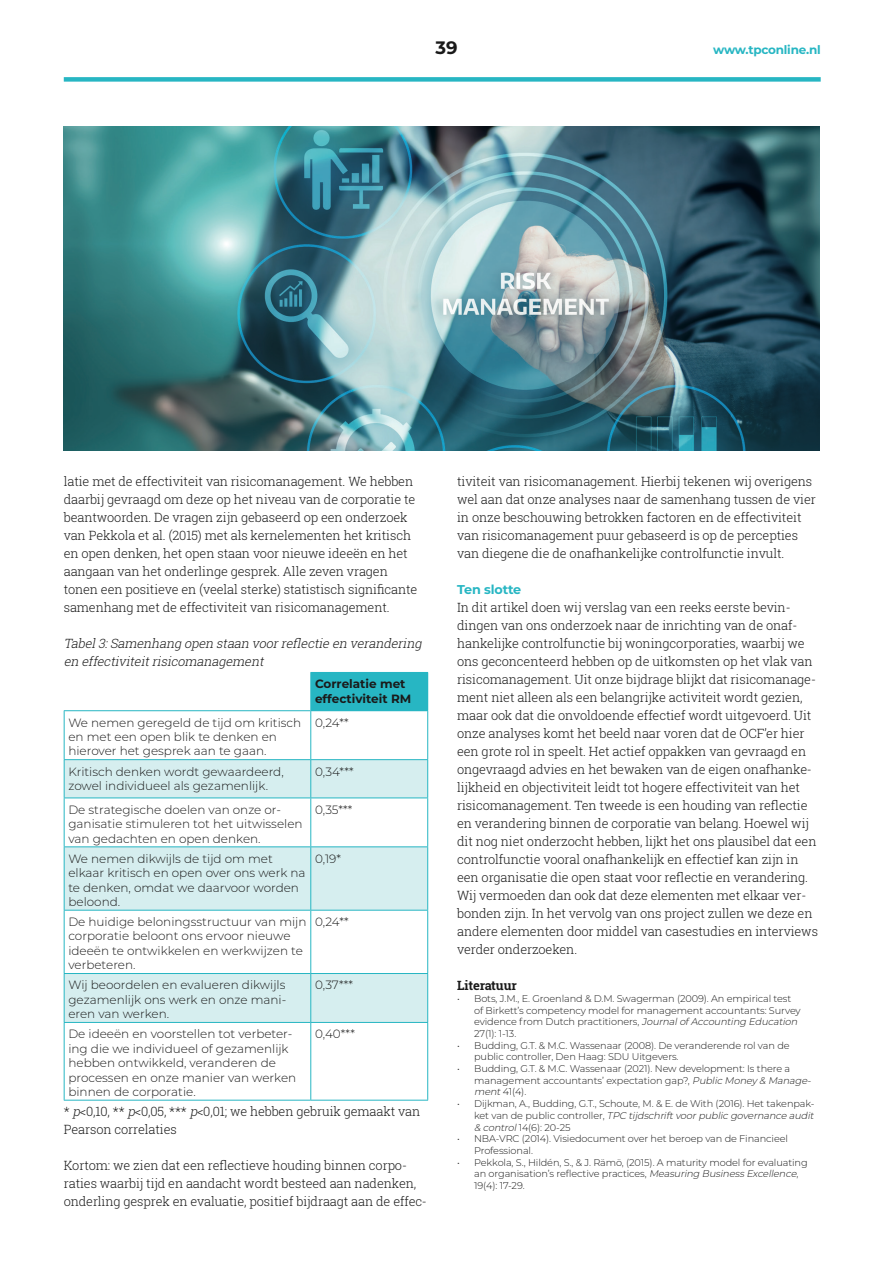
<style>
.page{position:relative;width:893px;height:1263px;background:#fff}
.page>*{position:absolute;margin:0;border:0;box-sizing:border-box;transform-origin:0 0}
.t1{font:700 18px "Montserrat";color:#1a1a1a}
.t2{font:300 12.75px/18px "Roboto Slab";letter-spacing:-.01em;color:#1a1a1a}
.t3{font:italic 300 12.75px/18px "Roboto Slab";color:#1a1a1a}
.t4{font:700 12.75px "Roboto Slab";letter-spacing:-.01em;color:#1a1a1a}
.t5{font:700 12.75px "Montserrat";letter-spacing:-.01em;color:#27b6c3}
.t6{font:300 12px/14.4px "Montserrat";color:#1a1a1a}
.t7{font:700 12px/14.4px "Montserrat";color:#1a1a1a}
.t8{font:700 12px "Montserrat";letter-spacing:-.02em;color:#27b6c3}
.t9{font:300 9.75px/11.7px "Montserrat";letter-spacing:-.01em;color:#1a1a1a}
.s1{font-style:italic}
</style>
<div class="page">
<div style="left:64px;top:77px;width:757px;height:5px;background:#27b6c3"></div>
<div style="left:311px;top:672px;width:117px;height:39px;background:#27b6c3"></div>
<svg style="left:65px;top:760px;width:362px;height:262px;fill:#d6eeef"></svg>
<hr style="left:310px;top:672px;width:118px;height:1px;background:#27b6c3">
<hr style="left:310px;top:673px;width:1px;height:37px;background:#27b6c3">
<hr style="left:64px;top:710px;width:247px;height:1px;background:#27b6c3">
<hr style="left:64px;top:711px;width:1px;height:48px;background:#27b6c3">
<hr style="left:310px;top:711px;width:1px;height:48px;background:#27b6c3">
<hr style="left:427px;top:711px;width:1px;height:48px;background:#27b6c3">
<hr style="left:64px;top:759px;width:247px;height:1px;background:#27b6c3">
<hr style="left:64px;top:760px;width:1px;height:37px;background:#27b6c3">
<hr style="left:311px;top:759px;width:117px;height:1px;background:#27b6c3">
<hr style="left:310px;top:760px;width:1px;height:37px;background:#27b6c3">
<hr style="left:427px;top:760px;width:1px;height:37px;background:#27b6c3">
<hr style="left:64px;top:797px;width:247px;height:1px;background:#27b6c3">
<hr style="left:64px;top:798px;width:1px;height:48px;background:#27b6c3">
<hr style="left:311px;top:797px;width:117px;height:1px;background:#27b6c3">
<hr style="left:310px;top:798px;width:1px;height:48px;background:#27b6c3">
<hr style="left:427px;top:798px;width:1px;height:48px;background:#27b6c3">
<hr style="left:64px;top:910px;width:1px;height:63px;background:#27b6c3">
<hr style="left:310px;top:910px;width:1px;height:63px;background:#27b6c3">
<hr style="left:427px;top:910px;width:1px;height:63px;background:#27b6c3">
<hr style="left:64px;top:1023px;width:1px;height:77px;background:#27b6c3">
<hr style="left:310px;top:1023px;width:1px;height:77px;background:#27b6c3">
<hr style="left:427px;top:1023px;width:1px;height:77px;background:#27b6c3">
<hr style="left:64px;top:1100px;width:247px;height:1px;background:#27b6c3">
<hr style="left:311px;top:1100px;width:117px;height:1px;background:#27b6c3">
<hr style="left:64px;top:846px;width:247px;height:1px;background:#27b6c3">
<hr style="left:64px;top:847px;width:1px;height:63px;background:#27b6c3">
<hr style="left:64px;top:910px;width:247px;height:1px;background:#27b6c3">
<hr style="left:311px;top:846px;width:117px;height:1px;background:#27b6c3">
<hr style="left:310px;top:847px;width:1px;height:63px;background:#27b6c3">
<hr style="left:427px;top:847px;width:1px;height:63px;background:#27b6c3">
<hr style="left:311px;top:910px;width:117px;height:1px;background:#27b6c3">
<hr style="left:64px;top:973px;width:247px;height:1px;background:#27b6c3">
<hr style="left:64px;top:974px;width:1px;height:48px;background:#27b6c3">
<hr style="left:64px;top:1022px;width:247px;height:1px;background:#27b6c3">
<hr style="left:311px;top:973px;width:117px;height:1px;background:#27b6c3">
<hr style="left:310px;top:974px;width:1px;height:48px;background:#27b6c3">
<hr style="left:427px;top:974px;width:1px;height:48px;background:#27b6c3">
<hr style="left:311px;top:1022px;width:117px;height:1px;background:#27b6c3">
<img style="left:64px;top:126px;width:756px;height:324px">
<h1 class="t1" style="left:435px;top:34px;width:24px">39</h1>
<p class="t8" style="left:713px;top:41px;width:109px">www.tpconline.nl</p>
<p class="t2" style="left:64px;top:472px;width:355px">latie met de effectiviteit van risicomanagement. We hebben daarbij gevraagd om deze op het niveau van de corporatie te beantwoorden. De vragen zijn gebaseerd op een onderzoek van Pekkola et al. (2015) met als kernelementen het kritisch en open denken, het open staan voor nieuwe ideeën en het aangaan van het onderlinge gesprek. Alle zeven vragen tonen een positieve en (veelal sterke) statistisch significante samenhang met de effectiviteit van risicomanagement.</p>
<p class="t3" style="left:64px;top:634px;width:363px">Tabel3:Samenhang open staan voorreflectie en verandering en effectiviteitrisicomanagement</p>
<p class="t7" style="left:315px;top:676px;width:98px">Correlatie met effectiviteit RM</p>
<p class="t6" style="left:68px;top:715px;width:234px">We nemen geregeld de tijd om kritisch en met een open blik te denken en hierover het gesprek aan te gaan.</p>
<p class="t6" style="left:315px;top:715px;width:35px">0,24**</p>
<p class="t6" style="left:68px;top:764px;width:217px">Kritisch denken wordt gewaardeerd, zowel individueel als gezamenlijk.</p>
<p class="t6" style="left:315px;top:764px;width:40px">0,34***</p>
<p class="t6" style="left:68px;top:802px;width:236px">De strategische doelen van onze or&shy;ganisatie stimuleren tot het uitwisselen van gedachten en open denken.</p>
<p class="t6" style="left:315px;top:802px;width:39px">0,35***</p>
<p class="t6" style="left:68px;top:851px;width:239px">We nemen dikwijls de tijd om met elkaar kritisch en open over ons werk na te denken, omdat we daarvoor worden beloond.</p>
<p class="t6" style="left:315px;top:851px;width:28px">0,19*</p>
<p class="t6" style="left:68px;top:914px;width:240px">De huidige beloningsstructuur van mijn corporatie beloont ons ervoor nieuwe ideeën te ontwikkelen en werkwijzen te verbeteren.</p>
<p class="t6" style="left:315px;top:914px;width:35px">0,24**</p>
<p class="t6" style="left:68px;top:977px;width:219px;text-align:justify">Wij beoordelen en evalueren dikwijls gezamenlijk ons werk en onze mani&shy;eren van werken.</p>
<p class="t6" style="left:315px;top:977px;width:40px">0,37***</p>
<p class="t6" style="left:68px;top:1026px;width:229px">De ideeën en voorstellen tot verbeter&shy;ing die we individueel of gezamenlijk hebben ontwikkeld, veranderen de processen en onze manier van werken binnen de corporatie.</p>
<p class="t6" style="left:315px;top:1026px;width:41px">0,40***</p>
<p class="t2" style="left:64px;top:1102px;width:358px">* <span class="s1">p</span>&lt;0,10, ** <span class="s1">p</span>&lt;0,05, *** <span class="s1">p</span>&lt;0,01; we hebben gebruik gemaakt van<br>Pearson correlaties</p>
<p class="t2" style="left:64px;top:1156px;width:364px">Kortom: we zien dat een reflectieve houding binnen corpo&shy;raties waarbij tijd en aandacht wordt besteed aan nadenken, onderling gesprek en evaluatie, positief bijdraagt aan de effec-</p>
<p class="t2" style="left:457px;top:472px;width:360px">tiviteit van risicomanagement. Hierbij tekenen wij overigens wel aan dat onze analyses naar de samenhang tussen de vier in onze beschouwing betrokken factoren en de effectiviteit van risicomanagement puur gebaseerd is op de percepties van diegene die de onafhankelijke controlfunctie invult.</p>
<p class="t5" style="left:457px;top:580px;width:66px">Ten slotte</p>
<p class="t2" style="left:457px;top:598px;width:362px">In dit artikel doen wij verslag van een reeks eerste bevin&shy;dingen van ons onderzoek naar de inrichting van de onaf&shy;hankelijke controlfunctie bij woningcorporaties, waarbij we ons geconcenteerd hebben op de uitkomsten op het vlak van risicomanagement. Uit onze bijdrage blijkt dat risicomanage&shy;ment niet alleen als een belangrijke activiteit wordt gezien, maar ook dat die onvoldoende effectief wordt uitgevoerd. Uit onze analyses komt het beeld naar voren dat de OCF’er hier een grote rol in speelt. Het actief oppakken van gevraagd en ongevraagd advies en het bewaken van de eigen onafhanke&shy;lijkheid en objectiviteit leidt tot hogere effectiviteit van het risicomanagement. Ten tweede is een houding van reflectie en verandering binnen de corporatie van belang. Hoewel wij dit nog niet onderzocht hebben, lijkt het ons plausibel dat een controlfunctie vooral onafhankelijk en effectief kan zijn in een organisatie die open staat voor reflectie en verandering.<br>Wij vermoeden dan ook dat deze elementen met elkaar ver&shy;bonden zijn. In het vervolg van ons project zullen we deze en andere elementen door middel van casestudies en interviews verder onderzoeken.</p>
<p class="t4" style="left:457px;top:977px;width:61px">Literatuur</p>
<p class="t9" style="left:474px;top:992px;width:328px;text-indent:-17px">• Bots, J.M., E. Groenland &amp; D.M. Swagerman (2009). An empirical test of Birkett’s competency model for management accountants: Survey evidence from Dutch practitioners, <span class="s1">JournalofAccounting Education </span>27(1): 1-13.</p>
<p class="t9" style="left:474px;top:1039px;width:317px;text-indent:-17px">• Budding, G.T. &amp; M.C. Wassenaar (2008). De veranderende rol van de public controller, Den Haag: SDU Uitgevers.</p>
<p class="t9" style="left:474px;top:1062px;width:341px;text-indent:-17px">• Budding, G.T. &amp; M.C. Wassenaar (2021). New development: Is there a management accountants’ expectation gap?, <span class="s1">Public Money &amp; Manage&shy;ment</span>41(4).</p>
<p class="t9" style="left:474px;top:1097px;width:343px;text-indent:-17px">• Dijkman, A., Budding, G.T., Schoute, M. &amp; E. de With (2016). Het takenpak&shy;ket va n d e p u b l i c c o n t ro l l e r , <span class="s1">TPC tijdschriftvoorpublic governance audit &amp; control</span>14(6): 20-25</p>
<p class="t9" style="left:474px;top:1132px;width:315px;text-indent:-17px">• NBA-VRC (2014). Visiedocument over het beroep van de Financieel<br>Professional.</p>
<p class="t9" style="left:474px;top:1156px;width:335px;text-indent:-17px">• Pekkola, S., Hildén, S., &amp; J. Rämö, (2015). A maturity model for evaluating an organisation’s reflective practices, <span class="s1">Measuring BusinessExcellence</span>,<br>19(4): 17-29.</p>
</div>
